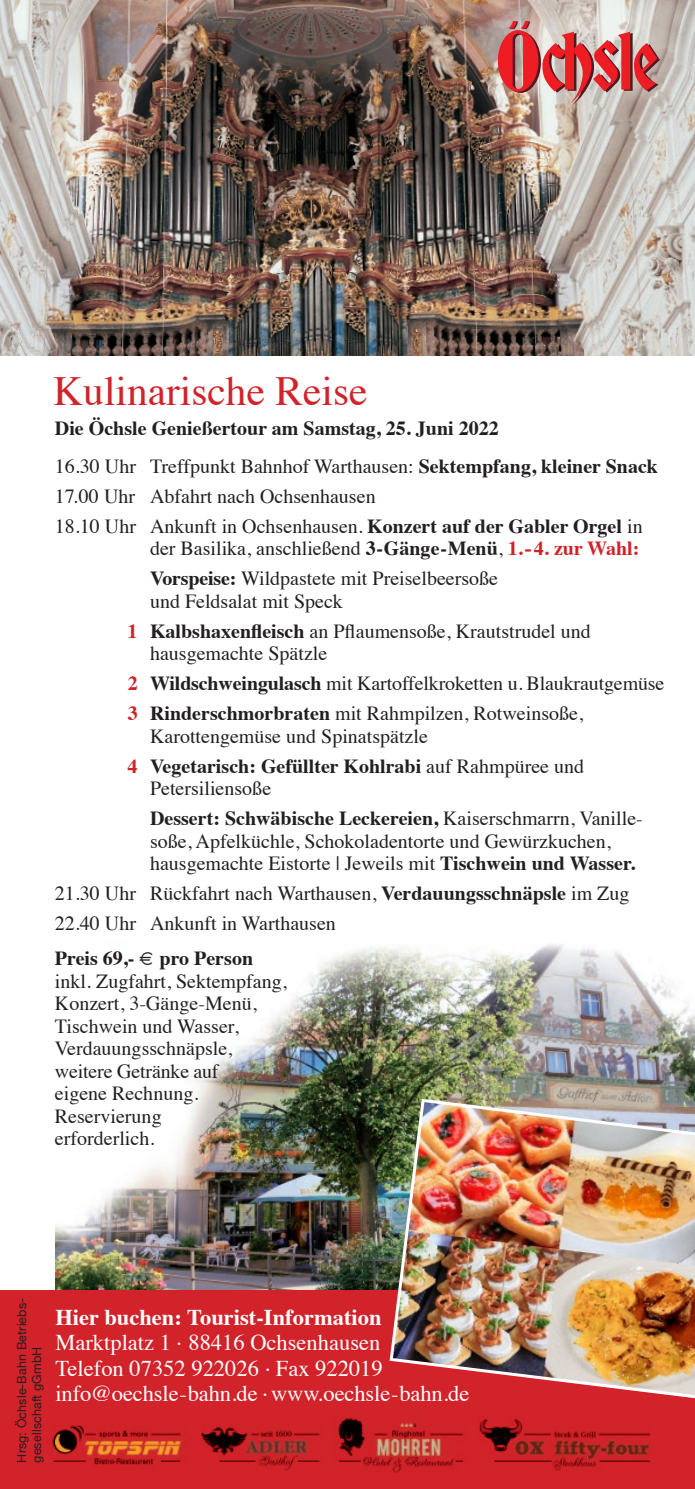
<style>
.page{position:relative;width:695px;height:1489px;background:#fff}
.page>*{position:absolute;margin:0;border:0;box-sizing:border-box;transform-origin:0 0}
.t1{font:41.5px "Times";color:#d1232a}
.t2{font:22.5px "Times";color:#fff}
.t3{font:700 22.5px "Times";color:#fff}
.t4{font:20px "Times";color:#231f20}
.t5{font:700 20px "Times";color:#231f20}
.t6{font:12.5px "Helvetica Neue";letter-spacing:.01em;color:#231f20}
.s1{font-weight:700}
.s2{font-weight:700;color:#d1232a}
.s3{color:#d1232a}
.s4{font-weight:400}
</style>
<div class="page">
<img style="left:55px;top:944px;width:639px;height:346px">
<img style="left:0;top:1290px;width:694px;height:198px">
<img style="left:0;top:0;width:694px;height:356px">
<svg style="left:497px;top:21px;width:162px;height:84px;background:#cf7f7e"></svg>
<img style="left:388px;top:1097px;width:306px;height:306px">
<p class="t1" style="left:53px;top:352px;width:315px">Kulinarische Reise</p>
<p class="t5" style="left:55px;top:409px;width:445px">Die Öchsle Genießertour am Samstag, 25. Juni 2022</p>
<p class="t4" style="left:55px;top:447px;width:604px">16.30 Uhr Treffpunkt Bahnhof Warthausen: <span class="s1">Sektempfang, kleiner Snack</span></p>
<p class="t4" style="left:55px;top:477px;width:322px">17.00 Uhr Abfahrt nach Ochsenhausen</p>
<p class="t4" style="left:55px;top:507px;width:589px">18.10 Uhr Ankunft in Ochsenhausen. <span class="s1">Konzert auf der Gabler Orgel</span> in</p>
<p class="t4" style="left:150px;top:529px;width:491px">der Basilika, anschließend <span class="s1">3-Gänge-Menü</span>, <span class="s2">1.-4. zur Wahl:</span></p>
<p class="t4" style="left:150px;top:559px;width:349px"><span class="s1">Vorspeise:</span> Wildpastete mit Preiselbeersoße</p>
<p class="t4" style="left:150px;top:582px;width:194px">und Feldsalat mit Speck</p>
<p class="t4" style="left:127px;top:612px;width:465px"><span class="s2">1</span> <span class="s1">Kalbshaxenfleisch</span> an Pflaumensoße, Krautstrudel und</p>
<p class="t4" style="left:150px;top:634px;width:179px">hausgemachte Spätzle</p>
<p class="t4" style="left:128px;top:664px;width:538px"><span class="s2">2</span> <span class="s1">Wildschweingulasch</span> mit Kartoffelkroketten u. Blaukrautgemüse</p>
<p class="t4" style="left:128px;top:694px;width:457px"><span class="s2">3</span> <span class="s1">Rinderschmorbraten</span> mit Rahmpilzen, Rotweinsoße,</p>
<p class="t4" style="left:150px;top:717px;width:279px">Karottengemüse und Spinatspätzle</p>
<p class="t5" style="left:127px;top:746px;width:458px"><span class="s3">4</span> Vegetarisch: Gefüllter Kohlrabi <span class="s4">auf Rahmpüree und</span></p>
<p class="t4" style="left:150px;top:769px;width:123px">Petersiliensoße</p>
<p class="t5" style="left:150px;top:799px;width:494px">Dessert: Schwäbische Leckereien, <span class="s4">Kaiserschmarrn, Vanille-</span></p>
<p class="t4" style="left:150px;top:822px;width:462px">soße, Apfelküchle, Schokoladentorte und Gewürzkuchen,</p>
<p class="t4" style="left:150px;top:844px;width:486px">hausgemachte Eistorte | Jeweils mit <span class="s1">Tischwein und Wasser.</span></p>
<p class="t4" style="left:55px;top:874px;width:576px">21.30 Uhr Rückfahrt nach Warthausen, <span class="s1">Verdauungsschnäpsle</span> im Zug</p>
<p class="t4" style="left:55px;top:904px;width:282px">22.40 Uhr Ankunft in Warthausen</p>
<p class="t5" style="left:55px;top:939px;width:200px">Preis 69,- € pro Person</p>
<p class="t4" style="left:55px;top:962px;width:233px">inkl. Zugfahrt, Sektempfang,</p>
<p class="t4" style="left:55px;top:984px;width:203px">Konzert, 3-Gänge-Menü,</p>
<p class="t4" style="left:55px;top:1007px;width:185px">Tischwein und Wasser,</p>
<p class="t4" style="left:55px;top:1029px;width:179px">Verdauungsschnäpsle,</p>
<p class="t4" style="left:55px;top:1052px;width:165px">weitere Getränke auf</p>
<p class="t4" style="left:55px;top:1074px;width:145px">eigene Rechnung.</p>
<p class="t4" style="left:55px;top:1097px;width:108px">Reservierung</p>
<p class="t4" style="left:55px;top:1119px;width:101px">erforderlich.</p>
<p class="t6" style="left:13px;top:1462px;width:166px;rotate:-90deg">Hrsg: Öchsle-Bahn Betriebs-</p>
<p class="t6" style="left:28px;top:1462px;width:118px;rotate:-90deg">gesellschaft gGmbH</p>
<p class="t3" style="left:55px;top:1295px;width:327px">Hier buchen: Tourist-Information</p>
<p class="t2" style="left:55px;top:1321px;width:326px">Marktplatz 1 . 88416 Ochsenhausen</p>
<p class="t2" style="left:55px;top:1347px;width:329px">Telefon 07352 922026 . Fax 922019</p>
<p class="t2" style="left:55px;top:1371px;width:415px">info@oechsle-bahn.de . www.oechsle-bahn.de</p>
</div>
